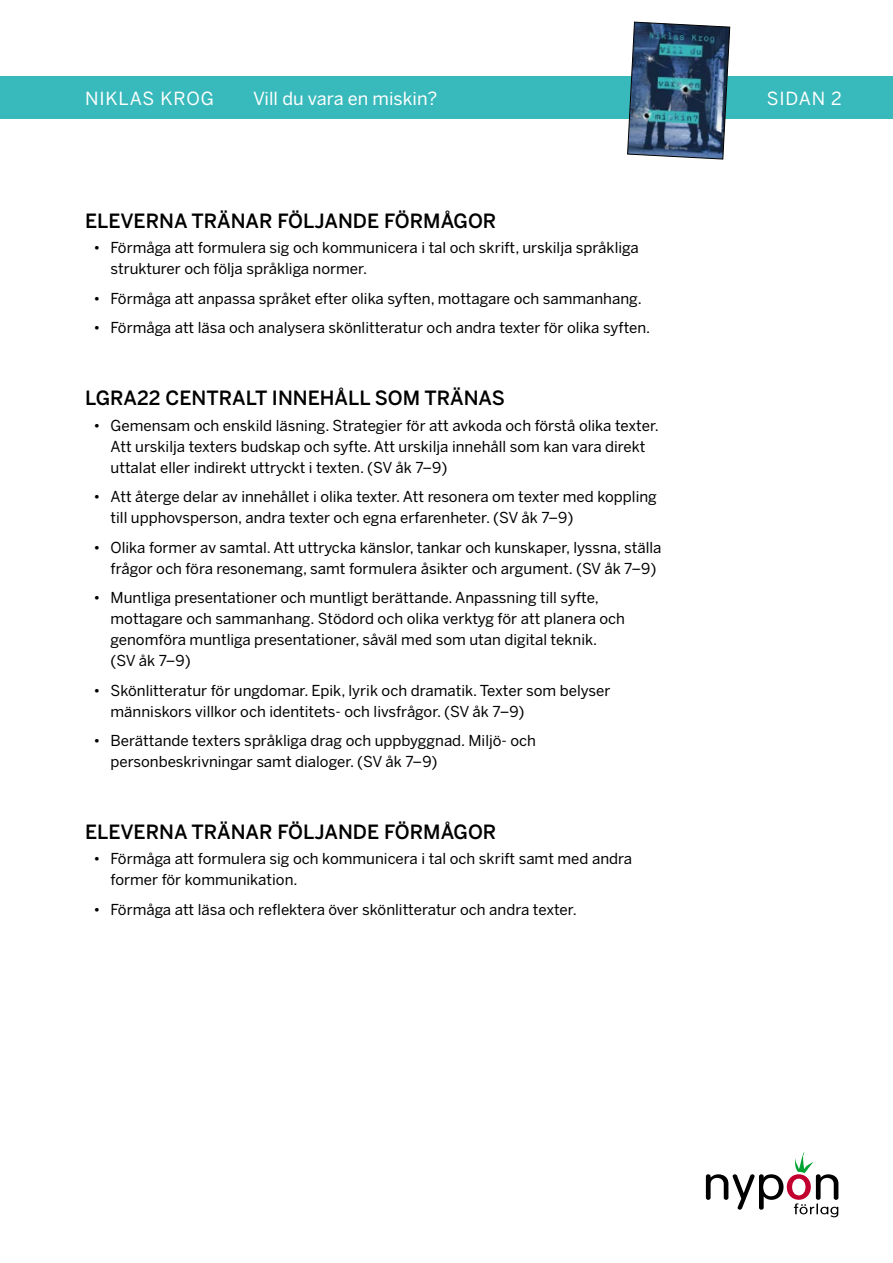
<style>
.page{position:relative;width:893px;height:1263px;background:#fff}
.page>*{position:absolute;margin:0;border:0;box-sizing:border-box;transform-origin:0 0}
.t1{font:500 19.5px "Benton Sans";color:#000}
.t2{font:18px "Benton Sans";color:#fff}
.t3{font:18px "Benton Sans";letter-spacing:.05em;color:#fff}
.t4{font:15px/21px "Benton Sans";color:#000}
</style>
<div class="page">
<svg style="left:706px;top:1152px;width:132px;height:65px"></svg>
<div style="left:0;top:77px;width:893px;height:42px;background:#38b9bb"></div>
<img style="left:627px;top:21px;width:103px;height:139px">
<p class="t3" style="left:85px;top:87px;width:130px">NIKLAS KROG</p>
<p class="t2" style="left:253px;top:87px;width:186px">Vill du vara en miskin?</p>
<p class="t2" style="left:767px;top:87px;width:77px">SIDAN 2</p>
<h1 class="t1" style="left:85px;top:209px;width:413px">ELEVERNA TRÄNAR FÖLJANDE FÖRMÅGOR</h1>
<p class="t4" style="left:111px;top:237px;width:530px;text-indent:-17px">• Förmåga att formulera sig och kommunicera i tal och skrift, urskilja språkliga strukturer och följa språkliga normer.</p>
<p class="t4" style="left:94px;top:288px;width:550px">• Förmåga att anpassa språket efter olika syften, mottagare och sammanhang.</p>
<p class="t4" style="left:94px;top:317px;width:558px">• Förmåga att läsa och analysera skönlitteratur och andra texter för olika syften.</p>
<h1 class="t1" style="left:85px;top:386px;width:421px">LGRA22 CENTRALT INNEHÅLL SOM TRÄNAS</h1>
<p class="t4" style="left:111px;top:415px;width:550px;text-indent:-17px">• Gemensam och enskild läsning. Strategier för att avkoda och förstå olika texter.<br>Att urskilja texters budskap och syfte. Att urskilja innehåll som kan vara direkt uttalat eller indirekt uttryckt i texten. (SV åk 7–9)</p>
<p class="t4" style="left:111px;top:486px;width:548px;text-indent:-17px">• Att återge delar av innehållet i olika texter. Att resonera om texter med koppling till upphovsperson, andra texter och egna erfarenheter. (SV åk 7–9)</p>
<p class="t4" style="left:111px;top:537px;width:552px;text-indent:-17px">• Olika former av samtal. Att uttrycka känslor, tankar och kunskaper, lyssna, ställa frågor och föra resonemang, samt formulera åsikter och argument. (SV åk 7–9)</p>
<p class="t4" style="left:111px;top:587px;width:516px;text-indent:-17px">• Muntliga presentationer och muntligt berättande. Anpassning till syfte, mottagare och sammanhang. Stödord och olika verktyg för att planera och genomföra muntliga presentationer, såväl med som utan digital teknik. (SV åk 7–9)</p>
<p class="t4" style="left:111px;top:680px;width:501px;text-indent:-17px">• Skönlitteratur för ungdomar. Epik, lyrik och dramatik. Texter som belyser människors villkor och identitets- och livsfrågor. (SV åk 7–9)</p>
<p class="t4" style="left:111px;top:730px;width:427px;text-indent:-17px">• Berättande texters språkliga drag och uppbyggnad. Miljö- och personbeskrivningar samt dialoger. (SV åk 7–9)</p>
<h1 class="t1" style="left:85px;top:820px;width:413px">ELEVERNA TRÄNAR FÖLJANDE FÖRMÅGOR</h1>
<p class="t4" style="left:111px;top:848px;width:523px;text-indent:-17px">• Förmåga att formulera sig och kommunicera i tal och skrift samt med andra former för kommunikation.</p>
<p class="t4" style="left:94px;top:899px;width:485px">• Förmåga att läsa och reflektera över skönlitteratur och andra texter.</p>
</div>
